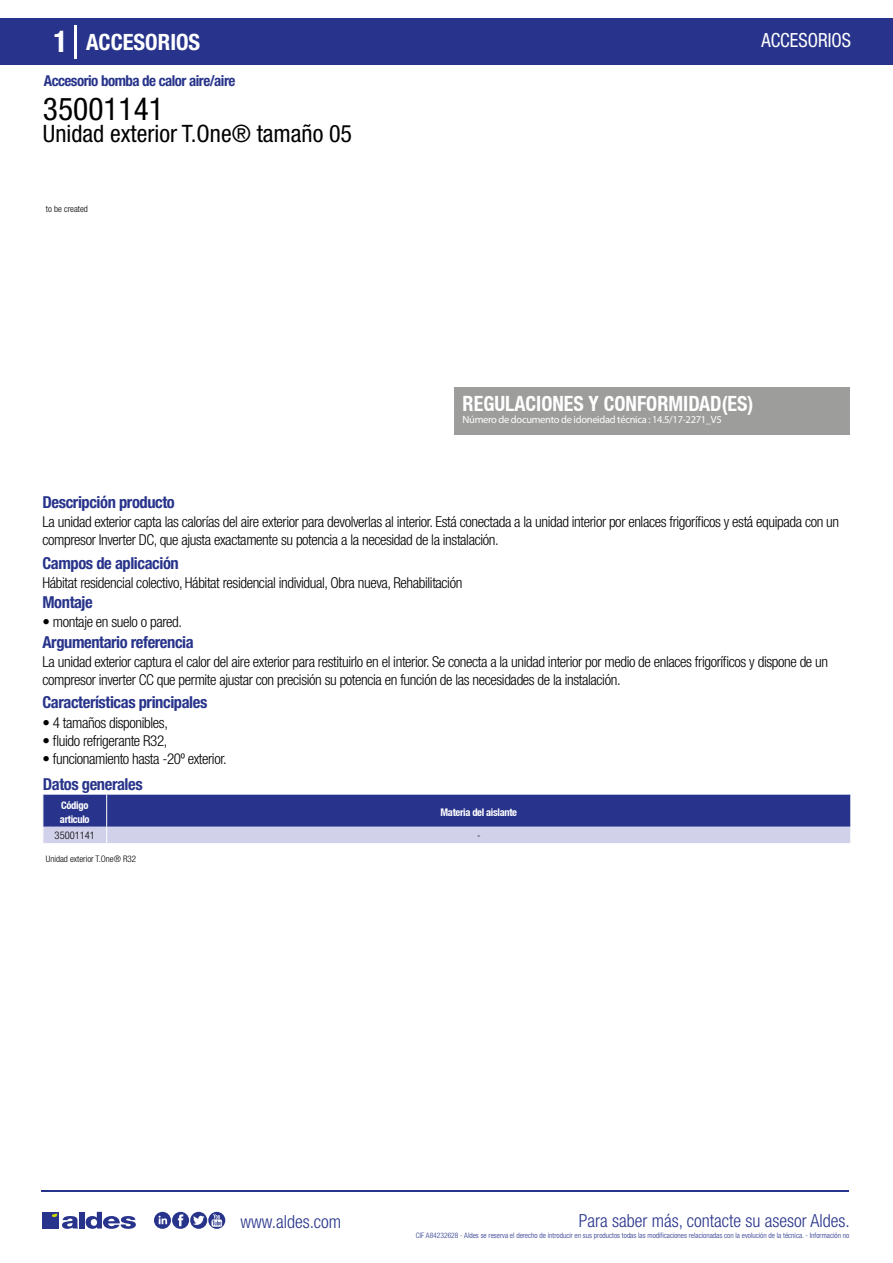
<style>
.page{position:relative;width:893px;height:1263px;background:#fff}
.page>*{position:absolute;margin:0;border:0;box-sizing:border-box;transform-origin:0 0}
.t1{font:condensed 31.5px "Helvetica Neue LT Std";color:#000}
.t2{font:condensed 24px "Helvetica Neue LT Std";color:#000}
.t3{font:700 condensed 22.5px "Helvetica Neue LT Std";color:#fff}
.t4{font:700 condensed 21px "Helvetica Neue";color:#fff;scale:.95 1}
.t5{font:condensed 19.5px "Helvetica Neue LT Std";color:#fff;scale:.95 1}
.t6{font:300 condensed 18px "Helvetica Neue";color:#28348b}
.t7{font:700 condensed 16.5px "Helvetica Neue LT Std";letter-spacing:-.025em;color:#28348b}
.t8{font:300 condensed 15px/18px "Helvetica Neue LT Std";letter-spacing:-.025em;color:#000}
.t9{font:700 condensed 15px "Helvetica Neue LT Std";letter-spacing:-.035em;color:#28348b}
.t10{font:10.5px "Myriad Pro";letter-spacing:-.03em;color:#fff}
.t11{font:700 condensed 10.5px/13.5px "Helvetica Neue";letter-spacing:-.03em;color:#fff}
.t12{font:300 condensed 10.5px "Helvetica Neue";color:#000}
.t13{font:300 condensed 9px "Helvetica Neue";color:#000}
.t14{font:300 condensed 7.5px "Helvetica Neue";color:#28348b}
.s1{font-size:30px}
</style>
<div class="page">
<div style="left:0;top:18px;width:893px;height:46px;background:#28348b"></div>
<div style="left:454px;top:387px;width:396px;height:48px;background:#9d9d9c"></div>
<hr style="left:74px;top:25px;width:2px;height:33px;background:#fff">
<svg style="left:43px;top:795px;width:808px;height:48px;background:#626aab"></svg>
<hr style="left:41px;top:1190px;width:808px;height:1px;background:#28348b">
<svg style="left:154px;top:1212px;width:71px;height:17px"></svg>
<div style="left:42px;top:1212px;width:17px;height:16px;background:#28348b"></div>
<div style="left:79px;top:1212px;width:5px;height:16px;background:#28348b"></div>
<svg style="left:86px;top:1212px;width:50px;height:17px"></svg>
<svg style="left:52px;top:1213px;width:26px;height:16px"></svg>
<h3 class="t3" style="left:54px;top:28px;width:148px"><span class="s1">1</span> ACCESORIOS</h3>
<h3 class="t5" style="left:761px;top:29px;width:96px">ACCESORIOS</h3>
<p class="t9" style="left:44px;top:71px;width:193px">Accesorio bomba de calor aire/aire</p>
<h1 class="t1" style="left:43px;top:91px;width:122px">35001141</h1>
<h2 class="t2" style="left:43px;top:120px;width:311px">Unidad exterior T.One® tamaño 05</h2>
<p class="t13" style="left:46px;top:204px;width:92px">Unidad x rior T.One® R32</p>
<p class="t13" style="left:46px;top:204px;width:44px">to be created</p>
<p class="t7" style="left:43px;top:492px;width:134px">Descripción producto</p>
<h3 class="t4" style="left:463px;top:391px;width:308px">REGULACIONES Y CONFORMIDAD(ES)</h3>
<p class="t10" style="left:463px;top:413px;width:261px">Número de documento de idoneidad técnica : 14.5/17-2271_V5</p>
<p class="t8" style="left:43px;top:513px;width:798px">La unidad exterior capta las calorías del aire exterior para devolverlas al interior. Está conectada a la unidad interior por enlaces frigoríficos y está equipada con un compresor Inverter DC, que ajusta exactamente su potencia a la necesidad de la instalación.</p>
<p class="t8" style="left:43px;top:573px;width:421px">Hábitat residencial colectivo, Hábitat residencial individual, Obra nueva, Rehabilitación</p>
<p class="t8" style="left:43px;top:613px;width:141px">• montaje en suelo o pared.</p>
<p class="t7" style="left:43px;top:553px;width:138px">Campos de aplicación</p>
<p class="t7" style="left:43px;top:592px;width:52px">Montaje</p>
<p class="t7" style="left:43px;top:632px;width:153px">Argumentario referencia</p>
<p class="t8" style="left:43px;top:652px;width:787px">La unidad exterior captura el calor del aire exterior para restituirlo en el interior. Se conecta a la unidad interior por medio de enlaces frigoríficos y dispone de un compresor inverter CC que permite ajustar con precisión su potencia en función de las necesidades de la instalación.</p>
<p class="t7" style="left:43px;top:692px;width:166px">Características principales</p>
<p class="t8" style="left:43px;top:713px;width:127px">• 4 tamaños disponibles,</p>
<p class="t8" style="left:43px;top:731px;width:127px">• fluido refrigerante R32,</p>
<p class="t8" style="left:43px;top:749px;width:186px">• funcionamiento hasta -20º exterior.</p>
<p class="t7" style="left:43px;top:774px;width:101px">Datos generales</p>
<p class="t11" style="left:60px;top:798px;width:31px">Código articulo</p>
<p class="t11" style="left:440px;top:805px;width:78px">Materia del aislante</p>
<p class="t12" style="left:55px;top:829px;width:42px">35001141</p>
<p class="t12" style="left:477px;top:829px;width:5px">-</p>
<p class="t13" style="left:46px;top:854px;width:92px">Unidad exterior T.One® R32</p>
<p class="t6" style="left:240px;top:1211px;width:102px">www.aldes.com</p>
<p class="t6" style="left:579px;top:1211px;width:272px">Para saber más, contacte su asesor Aldes.</p>
<p class="t14" style="left:416px;top:1230px;width:435px">CIF A84232628 - Aldes se reserva el derecho de introducir en sus productos todas las modificaciones relacionadas con la evolución de la técnica. - Información no</p>
</div>
